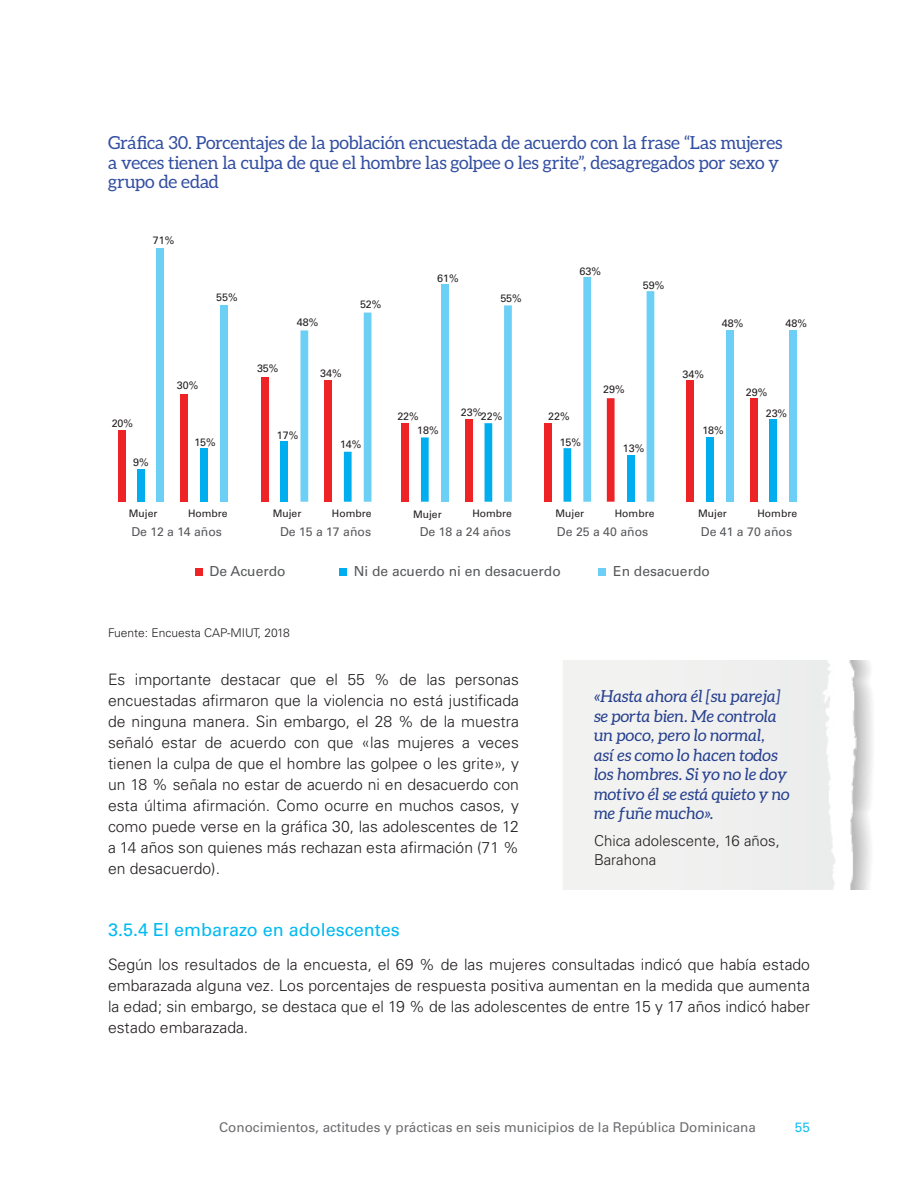
<style>
.page{position:relative;width:918px;height:1188px;background:#fff}
.page>*{position:absolute;margin:0;border:0;box-sizing:border-box;transform-origin:0 0}
.Título_gráfico{font:18px/19.5px "Aleo";letter-spacing:-.01em;color:#324ea1}
.Sub_texto{font:18px "Univers LT Std";color:#00baf1}
.Testimonio{font:italic 16.5px/19.5px "Aleo";color:#253f8e}
.Texto_base{font:300 15.75px/21px "Univers LT Std";color:#231f20;text-align:justify}
.Texto_base-2{font:300 15px/19.5px "Univers LT Std";color:#231f20}
.t1{font:13.8px "Univers LT Std";color:#57585a}
.t2{font:13.5px "Univers LT Std";color:#6c6d70}
.t3{font:13.5px "Univers LT Std";color:#15c0f2}
.t4{font:12.3px "Univers LT Std";color:#57585a}
.Pie_de_página{font:300 12px "Univers LT Std";color:#231f20}
.t5{font:10.8px "Univers LT Std";color:#231f20}
.t6{font:10.35px "Univers LT Std";color:#231f20}
</style>
<div class="page">
<div style="left:157px;top:248px;width:7px;height:254px;background:#6bcff6"></div>
<div style="left:137px;top:470px;width:8px;height:32px;background:#00aeef"></div>
<div style="left:118px;top:430px;width:7px;height:72px;background:#ee2325"></div>
<div style="left:220px;top:305px;width:8px;height:197px;background:#6bcff6"></div>
<div style="left:200px;top:448px;width:8px;height:54px;background:#00aeef"></div>
<div style="left:181px;top:395px;width:7px;height:107px;background:#ee2325"></div>
<div style="left:441px;top:284px;width:8px;height:218px;background:#6bcff6"></div>
<svg style="left:421px;top:437px;width:8px;height:65px"></svg>
<div style="left:401px;top:423px;width:8px;height:79px;background:#ee2325"></div>
<svg style="left:504px;top:305px;width:8px;height:197px;background:#70d0f6"></svg>
<svg style="left:485px;top:423px;width:7px;height:79px"></svg>
<div style="left:465px;top:420px;width:7px;height:82px;background:#ee2325"></div>
<svg style="left:583px;top:277px;width:8px;height:225px;background:#71d1f6"></svg>
<svg style="left:564px;top:448px;width:7px;height:54px"></svg>
<div style="left:544px;top:423px;width:7px;height:79px;background:#ee2325"></div>
<svg style="left:647px;top:291px;width:7px;height:211px"></svg>
<div style="left:627px;top:455px;width:7px;height:47px;background:#00aeef"></div>
<svg style="left:607px;top:398px;width:8px;height:104px"></svg>
<div style="left:726px;top:330px;width:8px;height:172px;background:#6bcff6"></div>
<div style="left:706px;top:437px;width:8px;height:65px;background:#00aeef"></div>
<div style="left:686px;top:380px;width:8px;height:122px;background:#ee2325"></div>
<div style="left:789px;top:330px;width:8px;height:172px;background:#6bcff6"></div>
<div style="left:769px;top:420px;width:8px;height:82px;background:#00aeef"></div>
<div style="left:750px;top:398px;width:7px;height:104px;background:#ee2325"></div>
<svg style="left:300px;top:330px;width:8px;height:172px"></svg>
<div style="left:281px;top:441px;width:7px;height:61px;background:#00aeef"></div>
<div style="left:261px;top:377px;width:7px;height:125px;background:#ee2325"></div>
<svg style="left:364px;top:313px;width:7px;height:189px"></svg>
<svg style="left:344px;top:452px;width:8px;height:50px"></svg>
<div style="left:324px;top:380px;width:8px;height:122px;background:#ee2325"></div>
<div style="left:195px;top:568px;width:7px;height:8px;background:#ee2325"></div>
<div style="left:339px;top:568px;width:7px;height:8px;background:#00aeef"></div>
<div style="left:598px;top:568px;width:8px;height:8px;background:#6bcff6"></div>
<img style="left:563px;top:661px;width:310px;height:229px">
<p class="Título_gráfico" style="left:108px;top:133px;width:676px">Gráfica 30. Porcentajes de la población encuestada de acuerdo con la frase “Las mujeres a veces tienen la culpa de que el hombre las golpee o les grite”, desagregados por sexo y grupo de edad</p>
<p class="t5" style="left:153px;top:234px;width:23px">71%</p>
<p class="t5" style="left:216px;top:291px;width:23px">55%</p>
<p class="t5" style="left:112px;top:417px;width:23px">20%</p>
<p class="t5" style="left:177px;top:379px;width:23px">30%</p>
<p class="t5" style="left:194px;top:435px;width:23px">15%</p>
<p class="t5" style="left:133px;top:456px;width:17px">9%</p>
<p class="t5" style="left:437px;top:271px;width:23px">61%</p>
<p class="t5" style="left:580px;top:264px;width:23px">63%</p>
<p class="t5" style="left:643px;top:279px;width:23px">59%</p>
<p class="t5" style="left:360px;top:298px;width:23px">52%</p>
<p class="t5" style="left:500px;top:292px;width:23px">55%</p>
<p class="t5" style="left:297px;top:316px;width:23px">48%</p>
<p class="t5" style="left:722px;top:317px;width:23px">48%</p>
<p class="t5" style="left:786px;top:317px;width:23px">48%</p>
<p class="t5" style="left:257px;top:362px;width:23px">35%</p>
<p class="t5" style="left:320px;top:367px;width:23px">34%</p>
<p class="t5" style="left:683px;top:368px;width:23px">34%</p>
<p class="t5" style="left:603px;top:383px;width:23px">29%</p>
<p class="t5" style="left:746px;top:386px;width:23px">29%</p>
<p class="t5" style="left:277px;top:429px;width:23px">17%</p>
<p class="t5" style="left:340px;top:438px;width:23px">14%</p>
<p class="t5" style="left:397px;top:409px;width:23px">22%</p>
<p class="t5" style="left:461px;top:408px;width:43px">23%22%</p>
<p class="t5" style="left:548px;top:410px;width:23px">22%</p>
<p class="t5" style="left:560px;top:435px;width:23px">15%</p>
<p class="t5" style="left:417px;top:424px;width:23px">18%</p>
<p class="t5" style="left:702px;top:424px;width:23px">18%</p>
<p class="t5" style="left:623px;top:442px;width:23px">13%</p>
<p class="t5" style="left:766px;top:407px;width:23px">23%</p>
<p class="t6" style="left:129px;top:507px;width:30px">Mujer</p>
<p class="t6" style="left:188px;top:507px;width:41px">Hombre</p>
<p class="t6" style="left:273px;top:507px;width:30px">Mujer</p>
<p class="t6" style="left:332px;top:507px;width:41px">Hombre</p>
<p class="t6" style="left:413px;top:508px;width:30px">Mujer</p>
<p class="t6" style="left:472px;top:507px;width:41px">Hombre</p>
<p class="t6" style="left:556px;top:507px;width:30px">Mujer</p>
<p class="t6" style="left:615px;top:507px;width:41px">Hombre</p>
<p class="t6" style="left:698px;top:507px;width:30px">Mujer</p>
<p class="t6" style="left:758px;top:507px;width:41px">Hombre</p>
<p class="t4" style="left:131px;top:524px;width:92px">De 12 a 14 años</p>
<p class="t4" style="left:280px;top:524px;width:93px">De 15 a 17 años</p>
<p class="t4" style="left:420px;top:524px;width:93px">De 18 a 24 años</p>
<p class="t4" style="left:557px;top:524px;width:93px">De 25 a 40 años</p>
<p class="t4" style="left:701px;top:524px;width:93px">De 41 a 70 años</p>
<p class="t1" style="left:210px;top:563px;width:78px">De Acuerdo</p>
<p class="t1" style="left:354px;top:563px;width:209px">Ni de acuerdo ni en desacuerdo</p>
<p class="t1" style="left:613px;top:563px;width:98px">En desacuerdo</p>
<p class="Pie_de_página" style="left:108px;top:626px;width:183px">Fuente: Encuesta CAP-MIUT, 2018</p>
<p class="Texto_base" style="left:108px;top:669px;width:412px">Es importante destacar que el 55 % de las personas encuestadas afirmaron que la violencia no está justificada de ninguna manera. Sin embargo, el 28 % de la muestra señaló estar de acuerdo con que «las mujeres a veces tienen la culpa de que el hombre las golpee o les grite», y un 18 % señala no estar de acuerdo ni en desacuerdo con esta última afirmación. Como ocurre en muchos casos, y como puede verse en la gráfica 30, las adolescentes de 12 a 14 años son quienes más rechazan esta afirmación (71 % en desacuerdo).</p>
<p class="Testimonio" style="left:594px;top:686px;width:197px">«Hasta ahora él [su pareja] se porta bien. Me controla un poco, pero lo normal,<br>así es como lo hacen todos los hombres. Si yo no le doy motivo él se está quieto y no me fuñe mucho».</p>
<p class="Texto_base-2" style="left:594px;top:830px;width:187px">Chica adolescente, 16 años,<br>Barahona</p>
<p class="Sub_texto" style="left:108px;top:919px;width:293px">3.5.4 El embarazo en adolescentes</p>
<p class="Texto_base" style="left:108px;top:954px;width:704px">Según los resultados de la encuesta, el 69 % de las mujeres consultadas indicó que había estado embarazada alguna vez. Los porcentajes de respuesta positiva aumentan en la medida que aumenta la edad; sin embargo, se destaca que el 19 % de las adolescentes de entre 15 y 17 años indicó haber estado embarazada.</p>
<p class="t2" style="left:219px;top:1119px;width:538px">Conocimientos, actitudes y prácticas en seis municipios de la República Dominicana</p>
<p class="t3" style="left:795px;top:1119px;width:17px">55</p>
</div>
